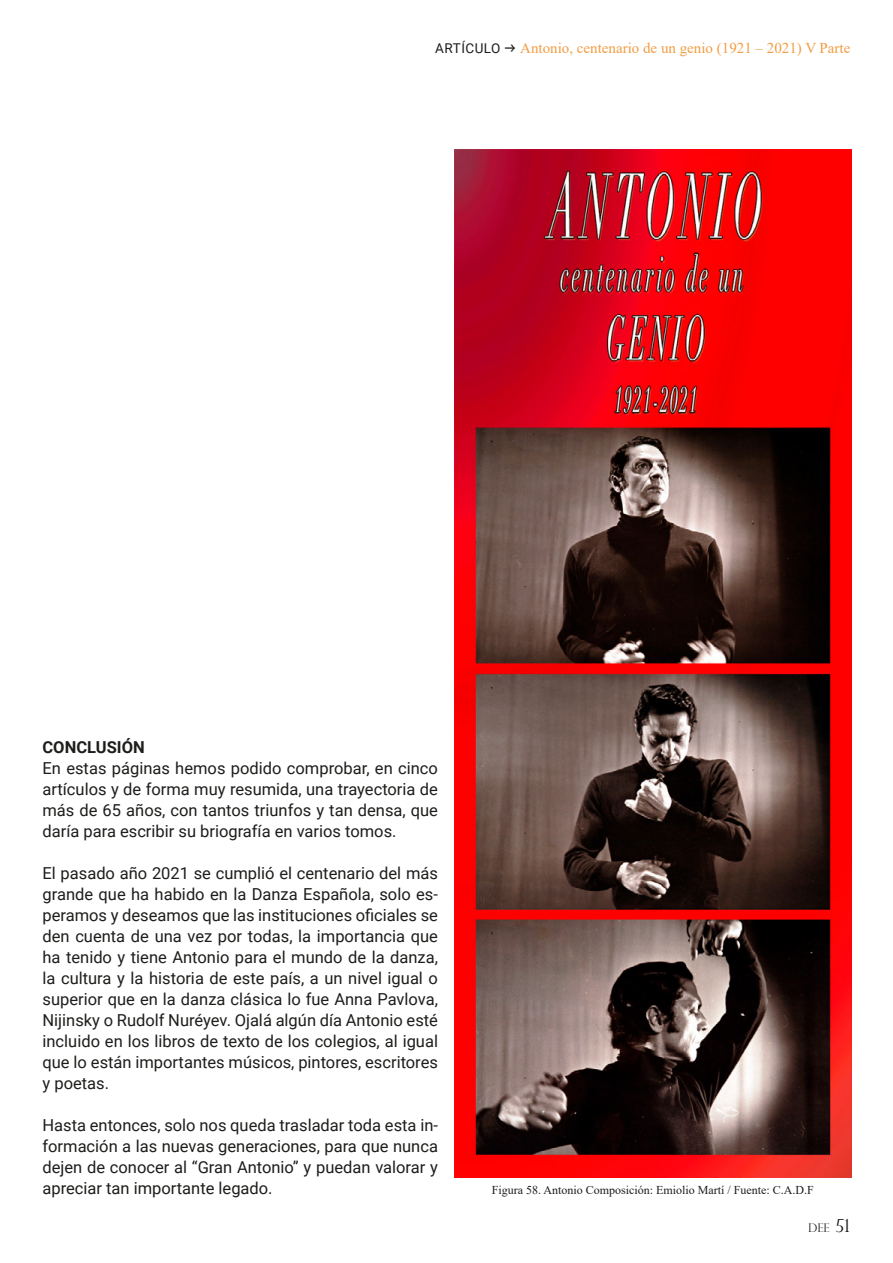
<style>
.page{position:relative;width:893px;height:1263px;background:#fff}
.page>*{position:absolute;margin:0;border:0;box-sizing:border-box;transform-origin:0 0}
.t1{font:16.5px/21px "Roboto";color:#1d1d1b;text-align:justify}
.t2{font:700 16.5px "Roboto";color:#1d1d1b}
.t3{font:15px "Times New Roman";color:#f29d44}
.t4{font:12px "Times New Roman";color:#1d1d1b}
.t5{font:300 12px "Perpetua Titling";color:#1d1d1b}
.s1{font-family:"Roboto";font-size:13.5px;color:#1d1d1b}
.s2{font-family:"Sharp Grotesk Book 20";font-size:13.5px;color:#1d1d1b}
.s3{font-size:18px}
</style>
<div class="page">
<img style="left:454px;top:150px;width:397px;height:1027px">
<p class="t3" style="left:435px;top:38px;width:417px"><span class="s1">ARTÍCULO</span> <span class="s2">→</span> Antonio, centenario de un genio (1921 – 2021) V Parte</p>
<p class="t2" style="left:43px;top:735px;width:104px">CONCLUSIÓN</p>
<p class="t1" style="left:43px;top:757px;width:397px">En estas páginas hemos podido comprobar, en cinco artículos y de forma muy resumida, una trayectoria de más de 65 años, con tantos triunfos y tan densa, que daría para escribir su briografía en varios tomos.</p>
<p class="t1" style="left:43px;top:862px;width:397px">El pasado año 2021 se cumplió el centenario del más grande que ha habido en la Danza Española, solo es&shy;peramos y deseamos que las instituciones oficiales se den cuenta de una vez por todas, la importancia que ha tenido y tiene Antonio para el mundo de la danza, la cultura y la historia de este país, a un nivel igual o superior que en la danza clásica lo fue Anna Pavlova, Nijinsky o Rudolf Nuréyev. Ojalá algún día Antonio esté incluido en los libros de texto de los colegios, al igual que lo están importantes músicos, pintores, escritores y poetas.</p>
<p class="t1" style="left:43px;top:1114px;width:397px">Hasta entonces, solo nos queda trasladar toda esta in&shy;formación a las nuevas generaciones, para que nunca dejen de conocer al “Gran Antonio” y puedan valorar y apreciar tan importante legado.</p>
<p class="t4" style="left:492px;top:1182px;width:324px">Figura 58. Antonio Composición: Emiolio Martí / Fuente: C.A.D.F</p>
<p class="t5" style="left:808px;top:1220px;width:44px">DEE <span class="s3">51</span></p>
</div>
